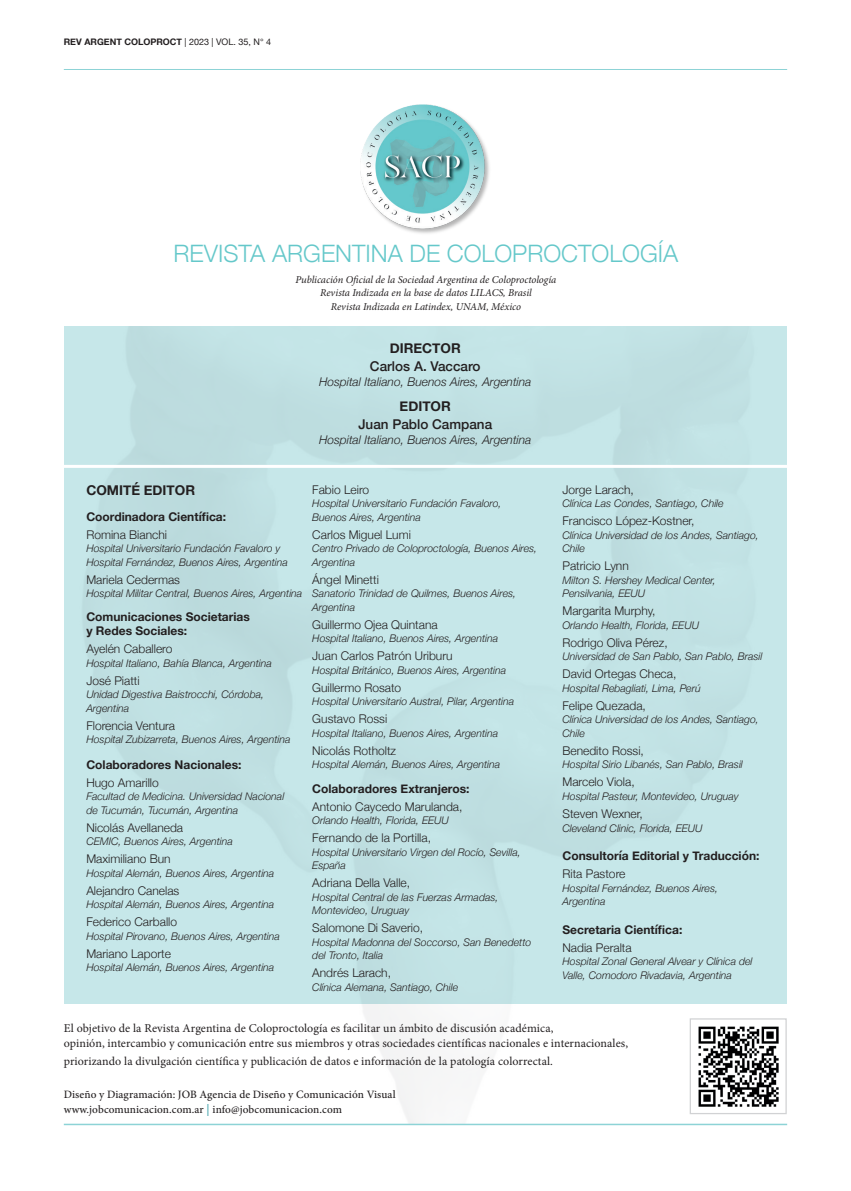
<style>
.page{position:relative;width:851px;height:1191px;background:#fff}
.page>*{position:absolute;margin:0;border:0;box-sizing:border-box;transform-origin:0 0}
.t1{font:300 24px "Helvetica Neue";color:#65c8ca}
.t2{font:500 13.5px "Helvetica Neue";color:#231f20}
.t3{font:700 13.5px "Helvetica Neue";color:#231f20}
.t4{font:300 12px "Helvetica Neue";color:#231f20}
.t5{font:12px/15px "Minion Pro";letter-spacing:.005em;color:#231f20}
.t6{font:700 12px/13.5px "Helvetica Neue";color:#231f20}
.t7{font:italic 300 12px "Helvetica Neue";color:#231f20}
.t8{font:500 11.25px/15px "Minion Pro";letter-spacing:.005em;color:#231f20}
.t9{font:italic 300 10.5px/13.5px "Helvetica Neue";color:#231f20}
.t10{font:italic 10.5px/13.5px "Minion Pro";letter-spacing:-.005em;color:#231f20;text-align:center}
.t11{font:700 9px "Helvetica Neue";color:#231f20}
.s1{font-weight:400}
.s2{font-weight:400;font-size:12px;color:#2795a0}
</style>
<div class="page">
<hr style="left:64px;top:69px;width:723px;height:1px;background:#8dd3d6">
<img style="left:360px;top:104px;width:130px;height:130px">
<div style="left:64px;top:326px;width:722px;height:677px;background:#c6e7e9"></div>
<hr style="left:54px;top:465px;width:742px;height:3px;background:#fff">
<hr style="left:64px;top:1123px;width:723px;height:2px;background:#8dd3d6">
<img style="left:698px;top:1026px;width:81px;height:81px">
<div style="left:689px;top:1018px;width:97px;height:96px;border:1px solid #d1d2d4"></div>
<p class="t11" style="left:64px;top:34px;width:209px">REV ARGENT COLOPROCT <span class="s1">| 2023 | VOL. 35, N° 4</span></p>
<h1 class="t1" style="left:173px;top:234px;width:506px">REVISTA ARGENTINA DE COLOPROCTOLOGÍA</h1>
<p class="t10" style="left:295px;top:273px;width:262px">Publicación Oficial de la Sociedad Argentina de Coloproctología<br>Revista Indizada en la base de datos LILACS, Brasil<br>Revista Indizada en Latindex, UNAM, México</p>
<p class="t3" style="left:389px;top:337px;width:72px">DIRECTOR</p>
<p class="t2" style="left:370px;top:355px;width:112px">Carlos A. Vaccaro</p>
<p class="t7" style="left:319px;top:372px;width:214px">Hospital Italiano, Buenos Aires, Argentina</p>
<p class="t3" style="left:399px;top:396px;width:53px">EDITOR</p>
<p class="t2" style="left:358px;top:413px;width:135px">Juan Pablo Campana</p>
<p class="t7" style="left:319px;top:430px;width:214px">Hospital Italiano, Buenos Aires, Argentina</p>
<p class="t3" style="left:86px;top:480px;width:110px">COMITÉ EDITOR</p>
<p class="t6" style="left:86px;top:510px;width:141px">Coordinadora Científica:</p>
<p class="t4" style="left:86px;top:525px;width:82px">Romina Bianchi</p>
<p class="t9" style="left:86px;top:541px;width:203px">Hospital Universitario Fundación Favaloro y<br>Hospital Fernández, Buenos Aires, Argentina</p>
<p class="t4" style="left:86px;top:570px;width:95px">Mariela Cedermas</p>
<p class="t9" style="left:86px;top:586px;width:217px">Hospital Militar Central, Buenos Aires, Argentina</p>
<p class="t6" style="left:86px;top:611px;width:165px">Comunicaciones Societarias y Redes Sociales:</p>
<p class="t4" style="left:86px;top:639px;width:88px">Ayelén Caballero</p>
<p class="t9" style="left:86px;top:655px;width:187px">Hospital Italiano, Bahía Blanca, Argentina</p>
<p class="t4" style="left:86px;top:670px;width:55px">José Piatti</p>
<p class="t9" style="left:86px;top:687px;width:179px">Unidad Digestiva Baistrocchi, Córdoba,<br>Argentina</p>
<p class="t4" style="left:86px;top:715px;width:90px">Florencia Ventura</p>
<p class="t9" style="left:86px;top:732px;width:206px">Hospital Zubizarreta, Buenos Aires, Argentina</p>
<p class="t6" style="left:86px;top:758px;width:157px">Colaboradores Nacionales:</p>
<p class="t4" style="left:86px;top:772px;width:74px">Hugo Amarillo</p>
<p class="t9" style="left:86px;top:789px;width:199px">Facultad de Medicina. Universidad Nacional de Tucumán, Tucumán, Argentina</p>
<p class="t4" style="left:86px;top:817px;width:98px">Nicolás Avellaneda</p>
<p class="t9" style="left:86px;top:834px;width:148px">CEMIC, Buenos Aires, Argentina</p>
<p class="t4" style="left:86px;top:849px;width:86px">Maximiliano Bun</p>
<p class="t9" style="left:86px;top:865px;width:189px">Hospital Alemán, Buenos Aires, Argentina</p>
<p class="t4" style="left:86px;top:880px;width:94px">Alejandro Canelas</p>
<p class="t9" style="left:86px;top:897px;width:189px">Hospital Alemán, Buenos Aires, Argentina</p>
<p class="t4" style="left:86px;top:912px;width:92px">Federico Carballo</p>
<p class="t9" style="left:86px;top:928px;width:195px">Hospital Pirovano, Buenos Aires, Argentina</p>
<p class="t4" style="left:86px;top:943px;width:86px">Mariano Laporte</p>
<p class="t9" style="left:86px;top:960px;width:189px">Hospital Alemán, Buenos Aires, Argentina</p>
<p class="t4" style="left:312px;top:480px;width:58px">Fabio Leiro</p>
<p class="t9" style="left:312px;top:496px;width:191px">Hospital Universitario Fundación Favaloro,<br>Buenos Aires, Argentina</p>
<p class="t4" style="left:312px;top:525px;width:100px">Carlos Miguel Lumi</p>
<p class="t9" style="left:312px;top:541px;width:226px">Centro Privado de Coloproctología, Buenos Aires,<br>Argentina</p>
<p class="t4" style="left:312px;top:570px;width:68px">Ángel Minetti</p>
<p class="t9" style="left:312px;top:586px;width:205px">Sanatorio Trinidad de Quilmes, Buenos Aires,<br>Argentina</p>
<p class="t4" style="left:312px;top:615px;width:127px">Guillermo Ojea Quintana</p>
<p class="t9" style="left:312px;top:631px;width:187px">Hospital Italiano, Buenos Aires, Argentina</p>
<p class="t4" style="left:312px;top:646px;width:142px">Juan Carlos Patrón Uriburu</p>
<p class="t9" style="left:312px;top:663px;width:195px">Hospital Británico, Buenos Aires, Argentina</p>
<p class="t4" style="left:312px;top:678px;width:90px">Guillermo Rosato</p>
<p class="t9" style="left:312px;top:694px;width:203px">Hospital Universitario Austral, Pilar, Argentina</p>
<p class="t4" style="left:312px;top:709px;width:76px">Gustavo Rossi</p>
<p class="t9" style="left:312px;top:726px;width:187px">Hospital Italiano, Buenos Aires, Argentina</p>
<p class="t4" style="left:312px;top:741px;width:85px">Nicolás Rotholtz</p>
<p class="t9" style="left:312px;top:757px;width:189px">Hospital Alemán, Buenos Aires, Argentina</p>
<p class="t6" style="left:312px;top:781px;width:159px">Colaboradores Extranjeros:</p>
<p class="t4" style="left:312px;top:796px;width:152px">Antonio Caycedo Marulanda,</p>
<p class="t9" style="left:312px;top:813px;width:138px">Orlando Health, Florida, EEUU</p>
<p class="t4" style="left:312px;top:828px;width:120px">Fernando de la Portilla,</p>
<p class="t9" style="left:312px;top:844px;width:210px">Hospital Universitario Virgen del Rocío, Sevilla,<br>España</p>
<p class="t4" style="left:312px;top:873px;width:99px">Adriana Della Valle,</p>
<p class="t9" style="left:312px;top:889px;width:188px">Hospital Central de las Fuerzas Armadas,<br>Montevideo, Uruguay</p>
<p class="t4" style="left:312px;top:918px;width:112px">Salomone Di Saverio,</p>
<p class="t9" style="left:312px;top:934px;width:220px">Hospital Madonna del Soccorso, San Benedetto del Tronto, Italia</p>
<p class="t4" style="left:312px;top:963px;width:80px">Andrés Larach,</p>
<p class="t9" style="left:312px;top:980px;width:147px">Clínica Alemana, Santiago, Chile</p>
<p class="t4" style="left:562px;top:480px;width:73px">Jorge Larach,</p>
<p class="t9" style="left:562px;top:496px;width:163px">Clínica Las Condes, Santiago, Chile</p>
<p class="t4" style="left:562px;top:511px;width:134px">Francisco López-Kostner,</p>
<p class="t9" style="left:562px;top:528px;width:198px">Clínica Universidad de los Andes, Santiago,<br>Chile</p>
<p class="t4" style="left:562px;top:556px;width:68px">Patricio Lynn</p>
<p class="t9" style="left:562px;top:573px;width:155px">Milton S. Hershey Medical Center,<br>Pensilvania, EEUU</p>
<p class="t4" style="left:562px;top:601px;width:95px">Margarita Murphy,</p>
<p class="t9" style="left:562px;top:618px;width:138px">Orlando Health, Florida, EEUU</p>
<p class="t4" style="left:562px;top:633px;width:107px">Rodrigo Oliva Pérez,</p>
<p class="t9" style="left:562px;top:649px;width:201px">Universidad de San Pablo, San Pablo, Brasil</p>
<p class="t4" style="left:562px;top:664px;width:115px">David Ortegas Checa,</p>
<p class="t9" style="left:562px;top:681px;width:140px">Hospital Rebagliati, Lima, Perú</p>
<p class="t4" style="left:562px;top:696px;width:85px">Felipe Quezada,</p>
<p class="t9" style="left:562px;top:712px;width:198px">Clínica Universidad de los Andes, Santiago,<br>Chile</p>
<p class="t4" style="left:562px;top:741px;width:83px">Benedito Rossi,</p>
<p class="t9" style="left:562px;top:757px;width:182px">Hospital Sirio Libanés, San Pablo, Brasil</p>
<p class="t4" style="left:562px;top:772px;width:74px">Marcelo Viola,</p>
<p class="t9" style="left:562px;top:789px;width:178px">Hospital Pasteur, Montevideo, Uruguay</p>
<p class="t4" style="left:562px;top:804px;width:82px">Steven Wexner,</p>
<p class="t9" style="left:562px;top:820px;width:142px">Cleveland Clinic, Florida, EEUU</p>
<p class="t6" style="left:562px;top:849px;width:198px">Consultoría Editorial y Traducción:</p>
<p class="t4" style="left:562px;top:864px;width:64px">Rita Pastore</p>
<p class="t9" style="left:562px;top:880px;width:157px">Hospital Fernández, Buenos Aires,<br>Argentina</p>
<p class="t6" style="left:562px;top:922px;width:121px">Secretaria Científica:</p>
<p class="t4" style="left:562px;top:937px;width:71px">Nadia Peralta</p>
<p class="t9" style="left:562px;top:954px;width:191px">Hospital Zonal General Alvear y Clínica del<br>Valle, Comodoro Rivadavia, Argentina</p>
<p class="t5" style="left:64px;top:1020px;width:565px">El objetivo de la Revista Argentina de Coloproctología es facilitar un ámbito de discusión académica,<br>opinión, intercambio y comunicación entre sus miembros y otras sociedades científicas nacionales e internacionales,</p>
<p class="t5" style="left:64px;top:1053px;width:490px">priorizando la divulgación científica y publicación de datos e información de la patología colorrectal.</p>
<p class="t8" style="left:64px;top:1086px;width:333px">Diseño y Diagramación: JOB Agencia de Diseño y Comunicación Visual www.jobcomunicacion.com.ar <span class="s2">|</span> info@jobcomunicacion.com</p>
</div>
